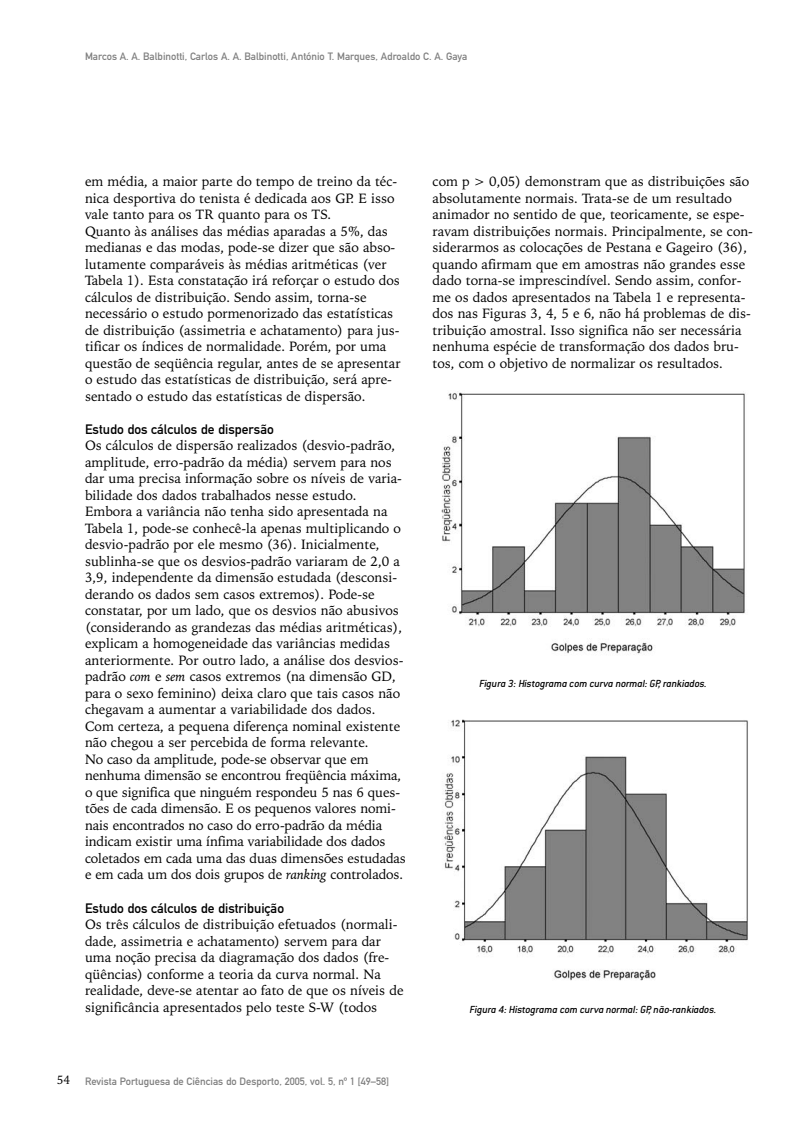
<style>
.page{position:relative;width:807px;height:1148px;background:#fff}
.page>*{position:absolute;margin:0;border:0;box-sizing:border-box;transform-origin:0 0}
.t1{font:13.5px/16.5px "Iowan Old Style BT";color:#000}
.t2{font:13.5px "DIN Mittelschrift";color:#000}
.t3{font:italic 500 11.25px "Conduit ITC";letter-spacing:-.01em;color:#000}
.t4{font:10.5px "DIN Mittelschrift";color:#808080}
.s1{font-style:italic}
.s2{font-family:"Iowan Old Style BT";font-size:12px;color:#000}
</style>
<div class="page">
<img style="left:443px;top:719px;width:305px;height:262px">
<img style="left:441px;top:391px;width:305px;height:263px">
<p class="t4" style="left:85px;top:53px;width:384px">Marcos A. A. Balbinotti, Carlos A. A. Balbinotti, António T. Marques, Adroaldo C. A. Gaya</p>
<p class="t1" style="left:85px;top:175px;width:317px">em média, a maior parte do tempo de treino da téc&shy;nica desportiva do tenista é dedicada aos GP. E isso vale tanto para os TR quanto para os TS.<br>Quanto às análises das médias aparadas a 5%, das medianas e das modas, pode-se dizer que são abso&shy;lutamente comparáveis às médias aritméticas (ver Tabela 1). Esta constatação irá reforçar o estudo dos cálculos de distribuição. Sendo assim, torna-se necessário o estudo pormenorizado das estatísticas de distribuição (assimetria e achatamento) para jus&shy;tificar os índices de normalidade. Porém, por uma questão de seqüência regular, antes de se apresentar o estudo das estatísticas de distribuição, será apre&shy;sentado o estudo das estatísticas de dispersão.</p>
<p class="t2" style="left:85px;top:424px;width:190px">Estudo dos cálculos de dispersão</p>
<p class="t1" style="left:85px;top:439px;width:322px">Os cálculos de dispersão realizados (desvio-padrão, amplitude, erro-padrão da média) servem para nos dar uma precisa informação sobre os níveis de varia&shy;bilidade dos dados trabalhados nesse estudo.<br>Embora a variância não tenha sido apresentada na Tabela 1, pode-se conhecê-la apenas multiplicando o desvio-padrão por ele mesmo (36). Inicialmente, sublinha-se que os desvios-padrão variaram de 2,0 a 3,9, independente da dimensão estudada (desconsi&shy;derando os dados sem casos extremos). Pode-se constatar, por um lado, que os desvios não abusivos (considerando as grandezas das médias aritméticas), explicam a homogeneidade das variâncias medidas anteriormente. Por outro lado, a análise dos desvios&shy;padrão <span class="s1">com</span> e <span class="s1">sem</span> casos extremos (na dimensão GD, para o sexo feminino) deixa claro que tais casos não chegavam a aumentar a variabilidade dos dados.<br>Com certeza, a pequena diferença nominal existente não chegou a ser percebida de forma relevante.<br>No caso da amplitude, pode-se observar que em nenhuma dimensão se encontrou freqüência máxima, o que significa que ninguém respondeu 5 nas 6 ques&shy;tões de cada dimensão. E os pequenos valores nomi&shy;nais encontrados no caso do erro-padrão da média indicam existir uma ínfima variabilidade dos dados coletados em cada uma das duas dimensões estudadas e em cada um dos dois grupos de <span class="s1">ranking</span> controlados.</p>
<p class="t2" style="left:85px;top:902px;width:201px">Estudo dos cálculos de distribuição</p>
<p class="t1" style="left:85px;top:917px;width:320px">Os três cálculos de distribuição efetuados (normali&shy;dade, assimetria e achatamento) servem para dar uma noção precisa da diagramação dos dados (fre&shy;qüências) conforme a teoria da curva normal. Na realidade, deve-se atentar ao fato de que os níveis de significância apresentados pelo teste S-W (todos</p>
<p class="t4" style="left:57px;top:1077px;width:334px"><span class="s2">54</span> Revista Portuguesa de Ciências do Desporto, 2005, vol. 5, nº 1 [49–58]</p>
<p class="t1" style="left:433px;top:175px;width:322px">com p &gt; 0,05) demonstram que as distribuições são absolutamente normais. Trata-se de um resultado animador no sentido de que, teoricamente, se espe&shy;ravam distribuições normais. Principalmente, se con&shy;siderarmos as colocações de Pestana e Gageiro (36), quando afirmam que em amostras não grandes esse dado torna-se imprescindível. Sendo assim, confor&shy;me os dados apresentados na Tabela 1 e representa&shy;dos nas Figuras 3, 4, 5 e 6, não há problemas de dis&shy;tribuição amostral. Isso significa não ser necessária nenhuma espécie de transformação dos dados bru&shy;tos, com o objetivo de normalizar os resultados.</p>
<p class="t3" style="left:479px;top:677px;width:229px">Figura 3: Histograma com curva normal: GP, rankiados.</p>
<p class="t3" style="left:470px;top:1002px;width:248px">Figura 4: Histograma com curva normal: GP, não-rankiados.</p>
</div>
